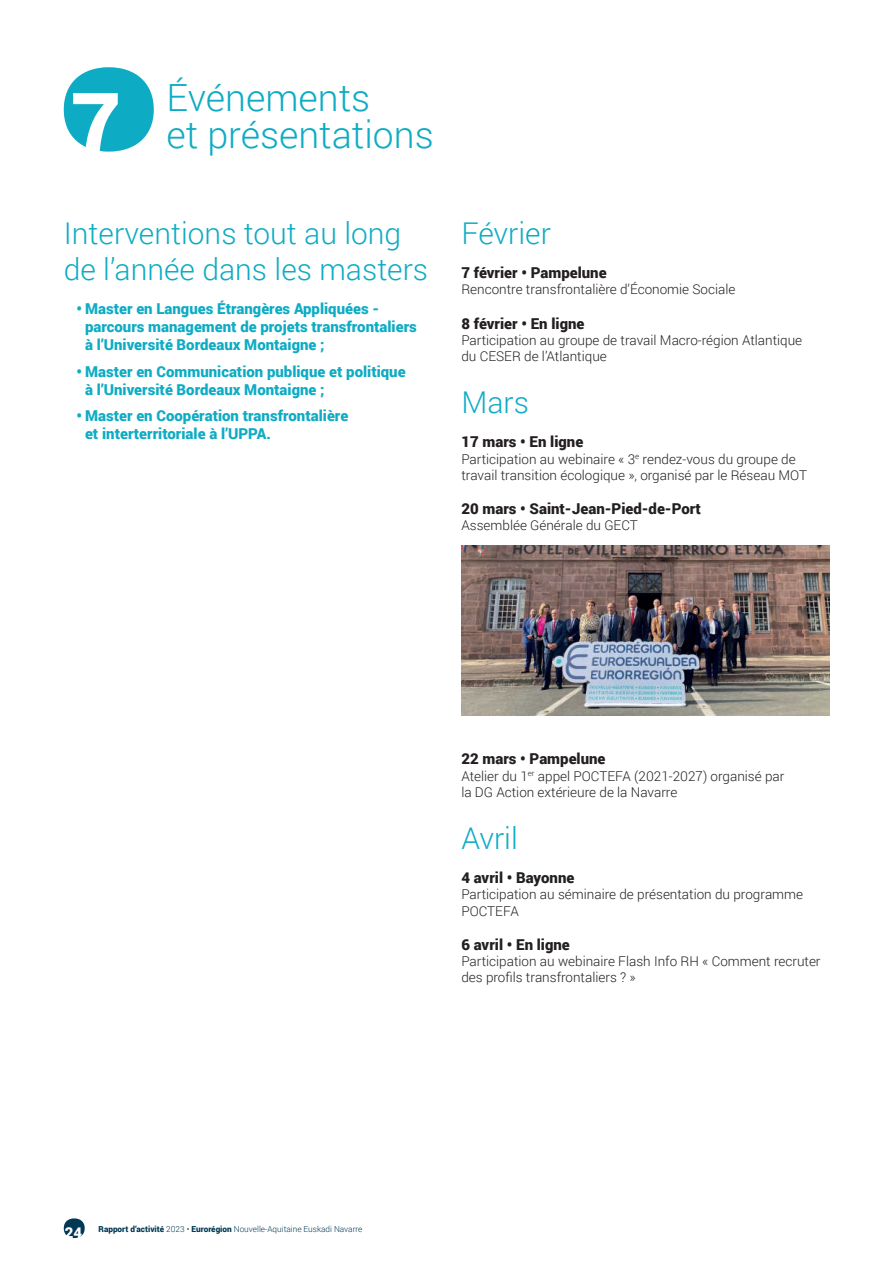
<style>
.page{position:relative;width:893px;height:1263px;background:#fff}
.page>*{position:absolute;margin:0;border:0;box-sizing:border-box;transform-origin:0 0}
.t1{font:900 87px "Roboto";color:#fff}
.t2{font:300 37.5px/37.5px "Roboto";color:#0eacc4}
.t3{font:300 30px/36px "Roboto";color:#0eacc4}
.t4{font:900 15px/18px "Roboto";color:#0eacc4}
.t5{font:900 15px "Roboto";color:#231f20}
.t6{font:900 15px "Roboto";color:#fff}
.t7{font:300 13.5px/16.2px "Roboto";color:#231f20}
.t8{font:300 8.25px "Roboto";color:#013954}
.s1{font-weight:900}
</style>
<div class="page">
<div style="left:64px;top:67px;width:90px;height:85px;background:#0eacc4;border-radius:50%"></div>
<img style="left:461px;top:545px;width:368px;height:170px">
<div style="left:64px;top:1218px;width:21px;height:20px;background:#013954;border-radius:50%"></div>
<h1 class="t1" style="left:71px;top:63px;width:52px">7</h1>
<h2 class="t2" style="left:167px;top:78px;width:269px">Événements<br>et présentations</h2>
<h3 class="t3" style="left:64px;top:214px;width:366px">Interventions tout au long de l’année dans les masters</h3>
<p class="t4" style="left:85px;top:299px;width:333px;text-indent:-9px">• Master en Langues Étrangères Appliquées - parcours management de projets transfrontaliers à l’Université Bordeaux Montaigne ;</p>
<p class="t4" style="left:85px;top:362px;width:322px;text-indent:-9px">• Master en Communication publique et politique à l’Université Bordeaux Montaigne ;</p>
<p class="t4" style="left:85px;top:406px;width:265px;text-indent:-9px">• Master en Coopération transfrontalière et interterritoriale à l’UPPA.</p>
<h3 class="t3" style="left:461px;top:214px;width:91px">Février</h3>
<p class="t5" style="left:461px;top:262px;width:147px">7 février • Pampelune</p>
<p class="t7" style="left:461px;top:281px;width:276px">Rencontre transfrontalière d’Économie Sociale</p>
<p class="t5" style="left:461px;top:313px;width:125px">8 février • En ligne</p>
<p class="t7" style="left:461px;top:331px;width:342px">Participation au groupe de travail Macro-région Atlantique du CESER de l’Atlantique</p>
<h3 class="t3" style="left:461px;top:384px;width:69px">Mars</h3>
<p class="t5" style="left:461px;top:432px;width:123px">17 mars • En ligne</p>
<p class="t7" style="left:461px;top:450px;width:347px">Participation au webinaire « 3<sup>e</sup> rendez-vous du groupe de travail transition écologique », organisé par le Réseau MOT</p>
<p class="t5" style="left:461px;top:498px;width:241px">20 mars • Saint-Jean-Pied-de-Port</p>
<p class="t7" style="left:461px;top:517px;width:178px">Assemblée Générale du GECT</p>
<p class="t5" style="left:461px;top:748px;width:146px">22 mars • Pampelune</p>
<p class="t7" style="left:461px;top:767px;width:325px">Atelier du 1<sup>er</sup> appel POCTEFA (2021-2027) organisé par la DG Action extérieure de la Navarre</p>
<h3 class="t3" style="left:461px;top:819px;width:58px">Avril</h3>
<p class="t5" style="left:461px;top:867px;width:115px">4 avril • Bayonne</p>
<p class="t7" style="left:461px;top:886px;width:343px">Participation au séminaire de présentation du programme<br>POCTEFA</p>
<p class="t5" style="left:461px;top:934px;width:110px">6 avril • En ligne</p>
<p class="t7" style="left:461px;top:952px;width:361px">Participation au webinaire Flash Info RH « Comment recruter des profils transfrontaliers ? »</p>
<p class="t6" style="left:65px;top:1222px;width:19px">24</p>
<p class="t8" style="left:99px;top:1223px;width:265px"><span class="s1">Rapport d’activité</span> 2023 • <span class="s1">Eurorégion</span> Nouvelle-Aquitaine Euskadi Navarre</p>
</div>
